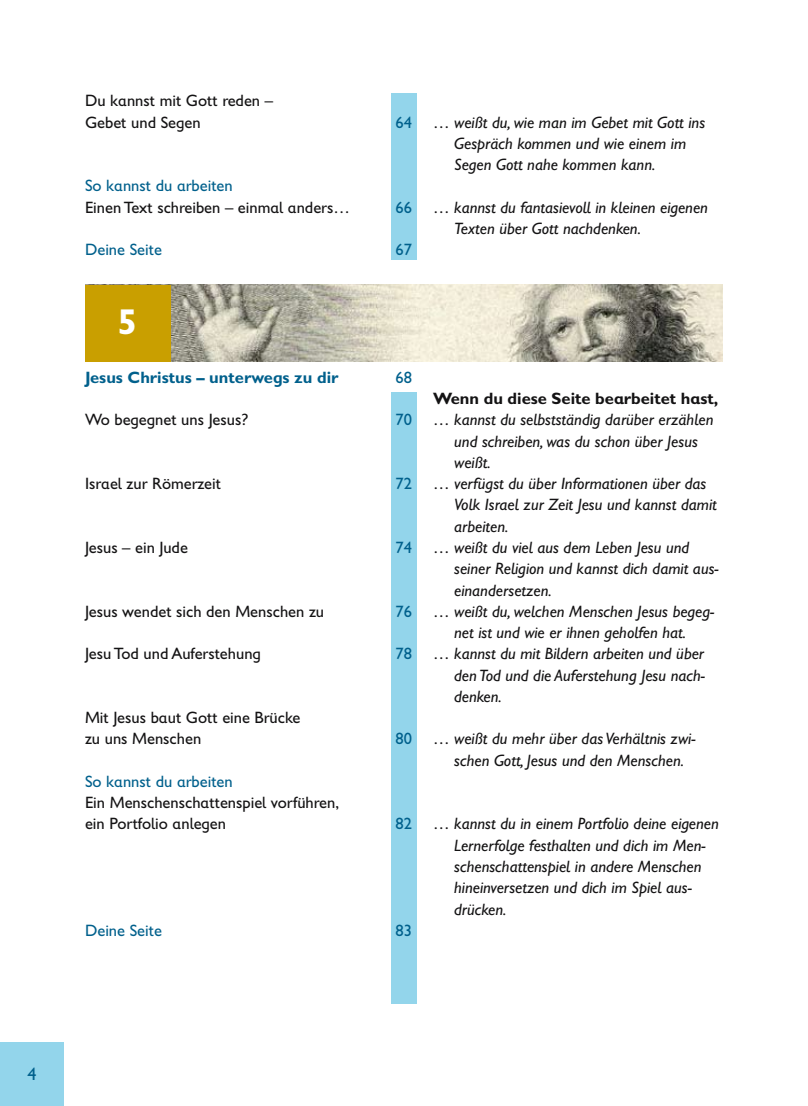
<style>
.page{position:relative;width:808px;height:1106px;background:#fff}
.page>*{position:absolute;margin:0;border:0;box-sizing:border-box;transform-origin:0 0}
.t1{font:700 36px "Gill Sans VWVB";color:#fff}
._11a_Fließtext_Inhal{font:italic 16.5px/21.3px "Gill Sans VWVB";color:#141314}
._11a_Fließtext_Inhal-2{font:16.5px/21.3px "Gill Sans VWVB";color:#141314}
._11a_Fließtext_Inhal-3{font:16.5px "Gill Sans VWVB";color:#00608c}
._11a_Fließtext_Inhal-4{font:700 16.5px "Gill Sans VWVB";color:#141314}
._11_Fließtext{font:700 16.5px "Gill Sans VWVB";color:#00608c}
._11_Fließtext-2{font:16.5px "Gill Sans VWVB";color:#141314}
._11_Fließtext-3{font:16.5px "Gill Sans VWVB";color:#00608c}
.s1{font-style:normal}
</style>
<div class="page">
<div style="left:0;top:1042px;width:64px;height:64px;background:#93d5eb"></div>
<div style="left:391px;top:93px;width:26px;height:166px;background:#93d5eb"></div>
<div style="left:391px;top:393px;width:26px;height:610px;background:#93d5eb"></div>
<svg style="left:170px;top:284px;width:553px;height:77px;background:#bebaaa"></svg>
<div style="left:85px;top:284px;width:85px;height:77px;background:#c99f00"></div>
<p class="_11_Fließtext-2" style="left:85px;top:92px;width:189px">Du kannst mit Gott reden –</p>
<p class="_11a_Fließtext_Inhal-2" style="left:85px;top:112px;width:117px">Gebet und Segen</p>
<p class="_11a_Fließtext_Inhal-3" style="left:396px;top:113px;width:18px">64</p>
<p class="_11a_Fließtext_Inhal" style="left:454px;top:111px;width:252px;text-indent:-21px"><span class="s1">…</span> weißt du, wie man im Gebet mit Gott ins<br>Gespräch kommen und wie einem im<br>Segen Gott nahe kommen kann.</p>
<p class="_11a_Fließtext_Inhal-3" style="left:85px;top:177px;width:149px">So kannst du arbeiten</p>
<p class="_11a_Fließtext_Inhal-2" style="left:85px;top:197px;width:266px">Einen Text schreiben – einmal anders…</p>
<p class="_11a_Fließtext_Inhal-3" style="left:396px;top:198px;width:18px">66</p>
<p class="_11a_Fließtext_Inhal" style="left:454px;top:196px;width:255px;text-indent:-21px"><span class="s1">…</span> kannst du fantasievoll in kleinen eigenen<br>Texten über Gott nachdenken.</p>
<p class="_11a_Fließtext_Inhal-3" style="left:85px;top:241px;width:78px">Deine Seite</p>
<p class="_11a_Fließtext_Inhal-3" style="left:396px;top:241px;width:18px">67</p>
<p class="t1" style="left:118px;top:301px;width:21px">5</p>
<p class="_11_Fließtext" style="left:85px;top:367px;width:255px">Jesus Christus – unterwegs zu dir</p>
<p class="_11_Fließtext-3" style="left:396px;top:368px;width:18px">68</p>
<p class="_11a_Fließtext_Inhal-4" style="left:433px;top:389px;width:287px">Wenn du diese Seite bearbeitet hast,</p>
<p class="_11a_Fließtext_Inhal-2" style="left:85px;top:409px;width:163px">Wo begegnet uns Jesus?</p>
<p class="_11a_Fließtext_Inhal-3" style="left:396px;top:411px;width:18px">70</p>
<p class="_11a_Fließtext_Inhal" style="left:454px;top:409px;width:261px;text-indent:-21px"><span class="s1">…</span> kannst du selbstständig darüber erzählen und schreiben, was du schon über Jesus weißt.</p>
<p class="_11a_Fließtext_Inhal-2" style="left:85px;top:473px;width:138px">Israel zur Römerzeit</p>
<p class="_11a_Fließtext_Inhal-3" style="left:396px;top:474px;width:17px">72</p>
<p class="_11a_Fließtext_Inhal" style="left:454px;top:473px;width:264px;text-indent:-21px"><span class="s1">…</span> verfügst du über Informationen über das<br>Volk Israel zur Zeit Jesu und kannst damit arbeiten.</p>
<p class="_11a_Fließtext_Inhal-2" style="left:85px;top:537px;width:104px">Jesus – ein Jude</p>
<p class="_11a_Fließtext_Inhal-3" style="left:396px;top:538px;width:18px">74</p>
<p class="_11a_Fließtext_Inhal" style="left:454px;top:537px;width:266px;text-indent:-21px"><span class="s1">…</span> weißt du viel aus dem Leben Jesu und seiner Religion und kannst dich damit aus&shy;einandersetzen.</p>
<p class="_11a_Fließtext_Inhal-2" style="left:85px;top:601px;width:241px">Jesus wendet sich den Menschen zu</p>
<p class="_11a_Fließtext_Inhal-3" style="left:396px;top:602px;width:18px">76</p>
<p class="_11a_Fließtext_Inhal" style="left:433px;top:600px;width:283px;text-align:center"><span class="s1">…</span> weißt du, welchen Menschen Jesus begeg&shy;net ist und wie er ihnen geholfen hat.</p>
<p class="_11a_Fließtext_Inhal-2" style="left:85px;top:643px;width:177px">Jesu Tod und Auferstehung</p>
<p class="_11a_Fließtext_Inhal-3" style="left:396px;top:644px;width:18px">78</p>
<p class="_11a_Fließtext_Inhal" style="left:454px;top:643px;width:252px;text-align:justify;text-indent:-21px"><span class="s1">…</span> kannst du mit Bildern arbeiten und über den Tod und die Auferstehung Jesu nach&shy;denken.</p>
<p class="_11a_Fließtext_Inhal-2" style="left:85px;top:707px;width:217px">Mit Jesus baut Gott eine Brücke zu uns Menschen</p>
<p class="_11a_Fließtext_Inhal-3" style="left:396px;top:729px;width:18px">80</p>
<p class="_11a_Fließtext_Inhal" style="left:433px;top:728px;width:264px;text-align:center"><span class="s1">…</span> weißt du mehr über das Verhältnis zwi&shy;schen Gott, Jesus und den Menschen.</p>
<p class="_11a_Fließtext_Inhal-3" style="left:85px;top:772px;width:149px">So kannst du arbeiten</p>
<p class="_11a_Fließtext_Inhal-2" style="left:85px;top:792px;width:255px">Ein Menschenschattenspiel vorführen,</p>
<p class="_11a_Fließtext_Inhal-2" style="left:85px;top:813px;width:143px">ein Portfolio anlegen</p>
<p class="_11a_Fließtext_Inhal-3" style="left:396px;top:815px;width:17px">82</p>
<p class="_11a_Fließtext_Inhal" style="left:454px;top:813px;width:266px;text-indent:-21px"><span class="s1">…</span> kannst du in einem Portfolio deine eigenen Lernerfolge festhalten und dich im Men&shy;schenschattenspiel in andere Menschen hineinversetzen und dich im Spiel aus&shy;drücken.</p>
<p class="_11a_Fließtext_Inhal-3" style="left:85px;top:921px;width:78px">Deine Seite</p>
<p class="_11a_Fließtext_Inhal-3" style="left:396px;top:921px;width:18px">83</p>
</div>
